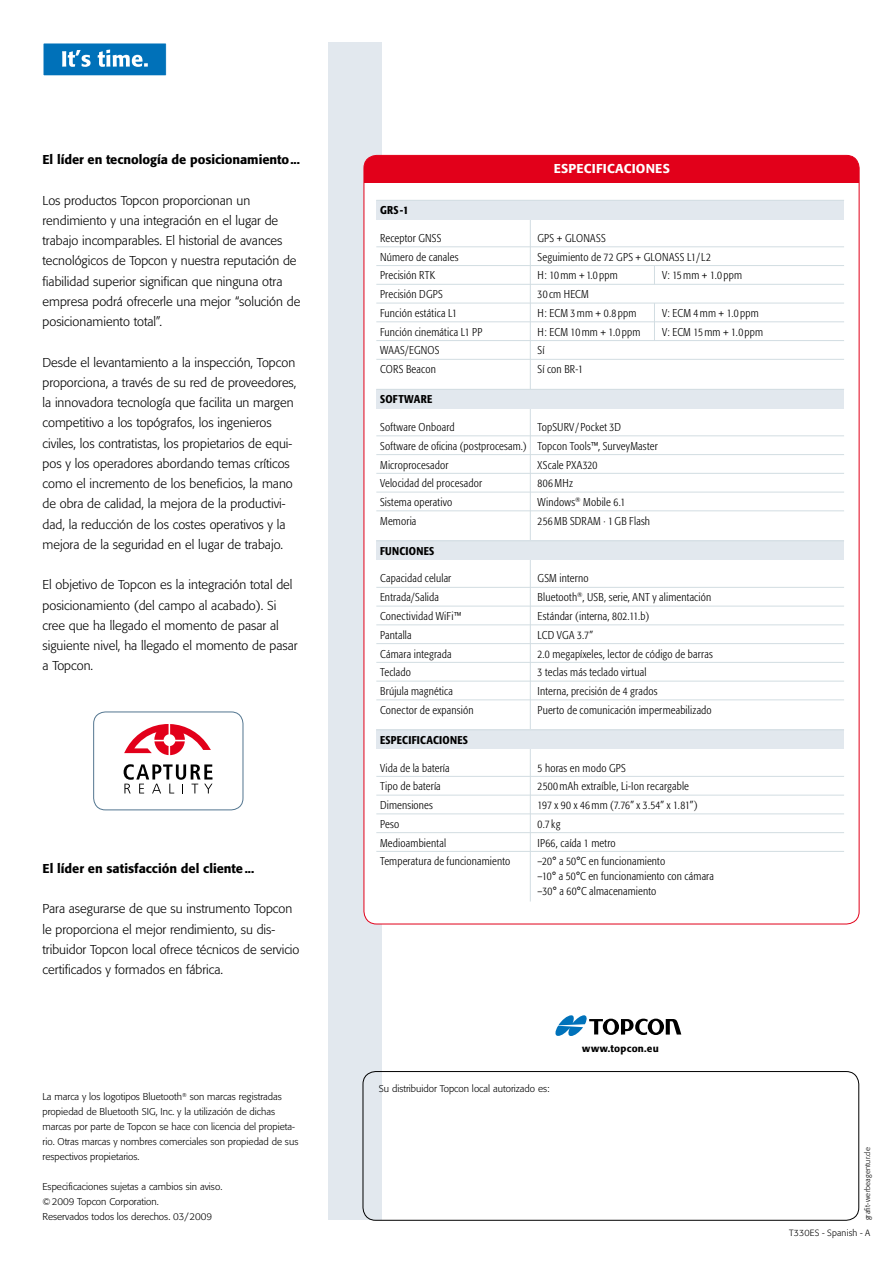
<style>
.page{position:relative;width:893px;height:1263px;background:#fff}
.page>*{position:absolute;margin:0;border:0;box-sizing:border-box;transform-origin:0 0}
.t1{font:300 12.75px/20.2px "Formata";color:#000}
.t2{font:500 12.75px "Formata";letter-spacing:-.005em;color:#000}
.t3{font:500 12.75px "Formata";letter-spacing:.025em;color:#fff}
.t4{font:300 condensed 11.25px/18.8px "Formata";letter-spacing:.015em;color:#000}
.t5{font:500 condensed 11.25px "Formata";letter-spacing:.025em;color:#000}
.t6{font:500 10.05px "Formata";letter-spacing:.04em;color:#000}
.t7{font:300 9.75px/15px "Formata";color:#000}
.t8{font:300 9px "Formata";letter-spacing:.02em;color:#000}
.t9{font:300 7.5px "Formata";letter-spacing:.025em;color:#000}
</style>
<div class="page">
<div style="left:328px;top:43px;width:54px;height:1177px;background:#e2e8ee"></div>
<div style="left:364px;top:155px;width:495px;height:769px;background:#fff;border-radius:13px"></div>
<div style="left:364px;top:155px;width:495px;height:28px;background:#e2001a"></div>
<div style="left:43px;top:43px;width:123px;height:33px;background:#0071b9"></div>
<svg style="left:62px;top:50px;width:29px;height:17px"></svg>
<svg style="left:98px;top:50px;width:50px;height:17px"></svg>
<div style="left:363px;top:1071px;width:496px;height:149px;border:1px solid #000;border-radius:13px"></div>
<svg style="left:555px;top:1015px;width:126px;height:21px"></svg>
<hr style="left:530px;top:207px;width:1px;height:694px;background:#d2dde2">
<hr style="left:654px;top:303px;width:1px;height:38px;background:#d2dde2">
<svg style="left:654px;top:266px;width:1px;height:18px"></svg>
<div style="left:376px;top:200px;width:468px;height:20px;background:#e2e8ee"></div>
<div style="left:376px;top:389px;width:468px;height:19px;background:#e2e8ee"></div>
<div style="left:376px;top:541px;width:468px;height:19px;background:#e2e8ee"></div>
<div style="left:376px;top:730px;width:468px;height:19px;background:#e2e8ee"></div>
<hr style="left:376px;top:200px;width:468px;height:1px;background:#d2dde2">
<hr style="left:376px;top:246px;width:468px;height:1px;background:#d2dde2">
<hr style="left:376px;top:265px;width:468px;height:1px;background:#d2dde2">
<hr style="left:376px;top:284px;width:468px;height:1px;background:#d2dde2">
<hr style="left:376px;top:303px;width:468px;height:1px;background:#d2dde2">
<hr style="left:376px;top:321px;width:468px;height:1px;background:#d2dde2">
<hr style="left:376px;top:340px;width:468px;height:1px;background:#d2dde2">
<hr style="left:376px;top:359px;width:468px;height:1px;background:#d2dde2">
<hr style="left:376px;top:389px;width:468px;height:1px;background:#d2dde2">
<hr style="left:376px;top:435px;width:468px;height:1px;background:#d2dde2">
<hr style="left:376px;top:454px;width:468px;height:1px;background:#d2dde2">
<hr style="left:376px;top:473px;width:468px;height:1px;background:#d2dde2">
<hr style="left:376px;top:492px;width:468px;height:1px;background:#d2dde2">
<hr style="left:376px;top:510px;width:468px;height:1px;background:#d2dde2">
<hr style="left:376px;top:540px;width:468px;height:1px;background:#d2dde2">
<hr style="left:376px;top:587px;width:468px;height:1px;background:#d2dde2">
<hr style="left:376px;top:606px;width:468px;height:1px;background:#d2dde2">
<hr style="left:376px;top:624px;width:468px;height:1px;background:#d2dde2">
<hr style="left:376px;top:643px;width:468px;height:1px;background:#d2dde2">
<hr style="left:376px;top:662px;width:468px;height:1px;background:#d2dde2">
<hr style="left:376px;top:681px;width:468px;height:1px;background:#d2dde2">
<hr style="left:376px;top:699px;width:468px;height:1px;background:#d2dde2">
<hr style="left:376px;top:729px;width:468px;height:1px;background:#d2dde2">
<hr style="left:376px;top:776px;width:468px;height:1px;background:#d2dde2">
<hr style="left:376px;top:795px;width:468px;height:1px;background:#d2dde2">
<hr style="left:376px;top:813px;width:468px;height:1px;background:#d2dde2">
<hr style="left:376px;top:832px;width:468px;height:1px;background:#d2dde2">
<hr style="left:376px;top:851px;width:468px;height:1px;background:#d2dde2">
<div style="left:93px;top:711px;width:150px;height:99px;border:1px solid #537690;border-radius:12px"></div>
<svg style="left:124px;top:764px;width:88px;height:29px"></svg>
<svg style="left:124px;top:724px;width:87px;height:31px"></svg>
<p class="t2" style="left:43px;top:152px;width:259px">El líder en tecnología de posicionamiento...</p>
<p class="t1" style="left:43px;top:190px;width:259px">Los productos Topcon proporcionan un rendimiento y una integración en el lugar de trabajo incomparables. El historial de avances tecnológicos de Topcon y nuestra reputación de fiabilidad superior significan que ninguna otra empresa podrá ofrecerle una mejor “solución de posicionamiento total”.</p>
<p class="t1" style="left:43px;top:352px;width:256px">Desde el levantamiento a la inspección, Topcon proporciona, a través de su red de proveedores, la innovadora tecnología que facilita un margen competitivo a los topógrafos, los ingenieros civiles, los contratistas, los propietarios de equi&shy;pos y los operadores abordando temas críticos como el incremento de los beneficios, la mano de obra de calidad, la mejora de la productivi&shy;dad, la reducción de los costes operativos y la mejora de la seguridad en el lugar de trabajo.</p>
<p class="t1" style="left:43px;top:575px;width:257px">El objetivo de Topcon es la integración total del posicionamiento (del campo al acabado). Si cree que ha llegado el momento de pasar al siguiente nivel, ha llegado el momento de pasar a Topcon.</p>
<p class="t2" style="left:43px;top:860px;width:213px">El líder en satisfacción del cliente...</p>
<p class="t1" style="left:43px;top:899px;width:259px">Para asegurarse de que su instrumento Topcon le proporciona el mejor rendimiento, su dis&shy;tribuidor Topcon local ofrece técnicos de servicio certificados y formados en fábrica.</p>
<p class="t7" style="left:43px;top:1089px;width:257px">La marca y los logotipos Bluetooth<sup>®</sup> son marcas registradas propiedad de Bluetooth SIG, Inc. y la utilización de dichas marcas por parte de Topcon se hace con licencia del propieta&shy;rio. Otras marcas y nombres comerciales son propiedad de sus respectivos propietarios.</p>
<p class="t7" style="left:43px;top:1179px;width:181px">Especificaciones sujetas a cambios sin aviso. ©2009 Topcon Corporation.<br>Reservados todos los derechos. 03/2009</p>
<p class="t3" style="left:554px;top:161px;width:117px">Especificaciones</p>
<p class="t5" style="left:380px;top:203px;width:30px">GRS-1</p>
<p class="t4" style="left:380px;top:229px;width:63px">Receptor GNSS</p>
<p class="t4" style="left:538px;top:229px;width:70px">GPS + GLONASS</p>
<p class="t4" style="left:380px;top:247px;width:80px">Número de canales</p>
<p class="t4" style="left:538px;top:247px;width:175px">Seguimiento de 72 GPS + Glonass L1/L2</p>
<p class="t4" style="left:380px;top:266px;width:57px">Precisión RTK</p>
<p class="t4" style="left:538px;top:266px;width:82px">H: 10mm + 1.0 ppm</p>
<p class="t4" style="left:662px;top:266px;width:81px">V: 15mm + 1.0ppm</p>
<p class="t4" style="left:380px;top:285px;width:64px">Precisión DGPS</p>
<p class="t4" style="left:538px;top:285px;width:53px">30cm HECM</p>
<p class="t4" style="left:380px;top:304px;width:78px">Función estática L1</p>
<p class="t4" style="left:538px;top:304px;width:100px">H: ECM 3mm + 0.8ppm</p>
<p class="t4" style="left:662px;top:304px;width:98px">V: ECM 4mm + 1.0ppm</p>
<p class="t4" style="left:380px;top:323px;width:104px">Función cinemática L1 PP</p>
<p class="t4" style="left:538px;top:323px;width:104px">H: ECM 10mm + 1.0ppm</p>
<p class="t4" style="left:662px;top:323px;width:103px">V: ECM 15mm + 1.0ppm</p>
<p class="t4" style="left:380px;top:341px;width:61px">WAAS/EGNOS</p>
<p class="t4" style="left:538px;top:341px;width:8px">Sí</p>
<p class="t4" style="left:380px;top:360px;width:57px">CORS Beacon</p>
<p class="t4" style="left:538px;top:360px;width:47px">Sí con BR-1</p>
<p class="t5" style="left:380px;top:392px;width:54px">SOFTWARE</p>
<p class="t4" style="left:380px;top:418px;width:76px">Software Onboard</p>
<p class="t4" style="left:380px;top:418px;width:279px;text-indent:158px">TopSURV/Pocket 3D<br>Software de oficina (postprocesam.) Topcon Tools™, SurveyMaster<br>Microprocesador</p>
<p class="t4" style="left:538px;top:455px;width:61px">XScale PXA320</p>
<p class="t4" style="left:380px;top:474px;width:104px">Velocidad del procesador</p>
<p class="t4" style="left:538px;top:474px;width:37px">806MHz</p>
<p class="t4" style="left:380px;top:493px;width:74px">Sistema operativo</p>
<p class="t4" style="left:538px;top:493px;width:89px">Windows<sup>®</sup> Mobile 6.1</p>
<p class="t4" style="left:380px;top:511px;width:38px">Memoria</p>
<p class="t4" style="left:538px;top:511px;width:114px">256MB SDRAM · 1GB Flash</p>
<p class="t5" style="left:380px;top:544px;width:55px">FUNCIONES</p>
<p class="t4" style="left:380px;top:569px;width:73px">Capacidad celular</p>
<p class="t4" style="left:538px;top:569px;width:53px">GSM interno</p>
<p class="t4" style="left:380px;top:588px;width:60px">Entrada/Salida</p>
<p class="t4" style="left:538px;top:588px;width:175px">Bluetooth<sup>®</sup>, USB, serie, ANT y alimentación</p>
<p class="t4" style="left:380px;top:607px;width:83px">Conectividad WiFi™</p>
<p class="t4" style="left:538px;top:607px;width:113px">Estándar (interna, 802.11.b)</p>
<p class="t4" style="left:380px;top:625px;width:33px">Pantalla</p>
<p class="t4" style="left:538px;top:625px;width:57px">LCD VGA 3.7”</p>
<p class="t4" style="left:380px;top:644px;width:73px">Cámara integrada</p>
<p class="t4" style="left:538px;top:644px;width:177px">2.0 megapíxeles, lector de código de barras</p>
<p class="t4" style="left:380px;top:663px;width:32px">Teclado</p>
<p class="t4" style="left:538px;top:663px;width:110px">3 teclas más teclado virtual</p>
<p class="t4" style="left:380px;top:682px;width:74px">Brújula magnética</p>
<p class="t4" style="left:538px;top:682px;width:122px">Interna, precisión de 4 grados</p>
<p class="t4" style="left:380px;top:701px;width:95px">Conector de expansión</p>
<p class="t4" style="left:538px;top:701px;width:176px">Puerto de comunicación impermeabilizado</p>
<p class="t5" style="left:380px;top:733px;width:88px">ESPECIFICACIONES</p>
<p class="t4" style="left:380px;top:758px;width:71px">Vida de la batería</p>
<p class="t4" style="left:538px;top:758px;width:90px">5 horas en modo GPS</p>
<p class="t4" style="left:380px;top:777px;width:62px">Tipo de batería</p>
<p class="t4" style="left:538px;top:777px;width:153px">2500mAh extraíble, Li-Ion recargable</p>
<p class="t4" style="left:380px;top:796px;width:54px">Dimensiones</p>
<p class="t4" style="left:538px;top:796px;width:161px">197 x 90 x 46mm (7.76” x 3.54” x 1.81”)</p>
<p class="t4" style="left:380px;top:815px;width:21px">Peso</p>
<p class="t4" style="left:538px;top:815px;width:24px">0.7kg</p>
<p class="t4" style="left:380px;top:833px;width:68px">Medioambiental</p>
<p class="t4" style="left:538px;top:833px;width:80px">IP66, caída 1 metro</p>
<p class="t4" style="left:380px;top:851px;width:132px">Temperatura de funcionamiento</p>
<p class="t4" style="left:538px;top:853px;width:178px;line-height:15px">–20° a 50°C en funcionamiento<br>–10° a 50°C en funcionamiento con cámara –30° a 60°C almacenamiento</p>
<p class="t7" style="left:379px;top:1081px;width:172px">Su distribuidor Topcon local autorizado es:</p>
<p class="t6" style="left:582px;top:1042px;width:78px">www.topcon.eu</p>
<p class="t9" style="left:863px;top:1220px;width:74px;rotate:-90deg">grafit-werbeagentur.de</p>
<p class="t8" style="left:789px;top:1227px;width:83px">T330ES - Spanish - A</p>
</div>
